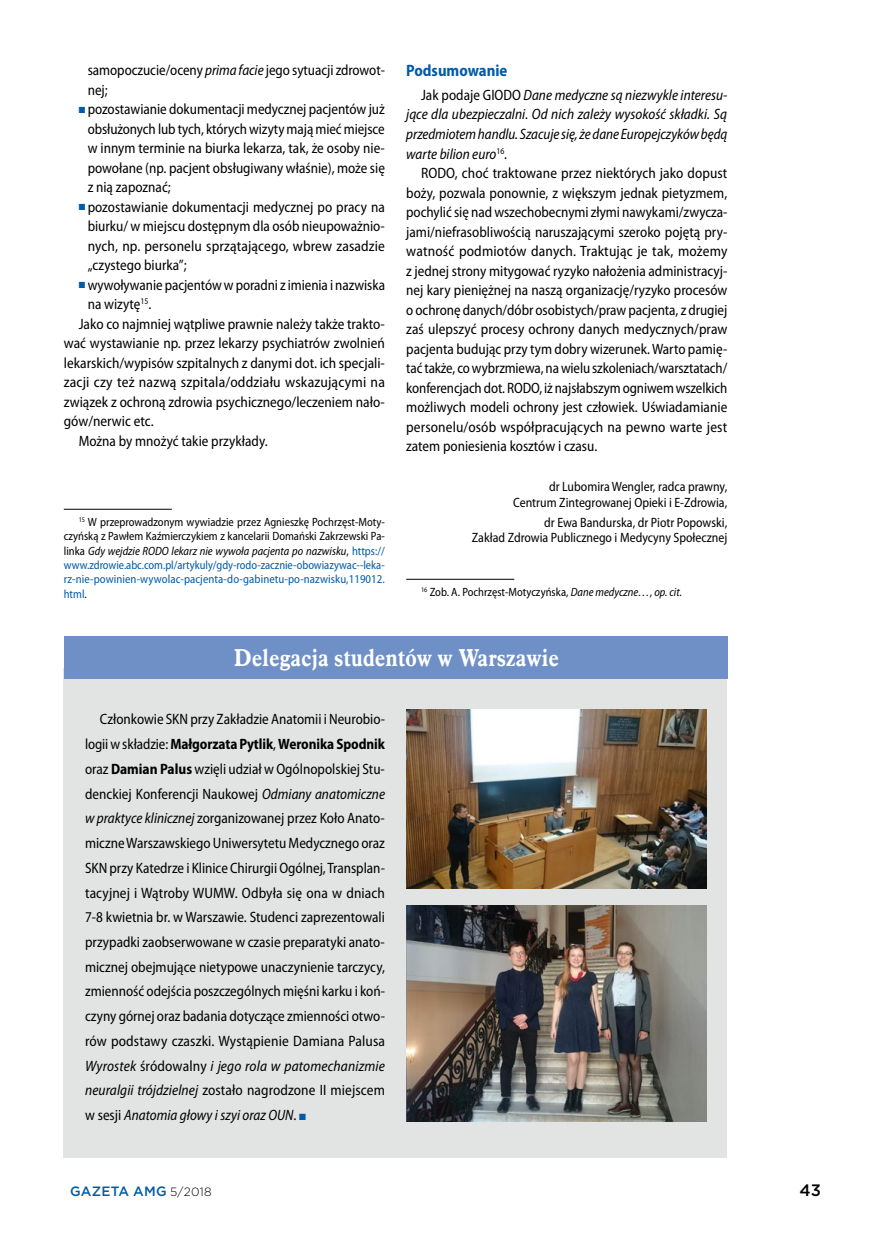
<style>
.page{position:relative;width:872px;height:1234px;background:#fff}
.page>*{position:absolute;margin:0;border:0;box-sizing:border-box;transform-origin:0 0}
.t1{font:700 24px "Aldine 721 EU";letter-spacing:.005em;color:#fff;scale:.88 1}
.t2{font:700 semi-condensed 16.5px "Myriad Pro";color:#005ba8;scale:.96 1}
.t3{font:500 16.5px "Gotham";color:#000}
.t4{font:semi-condensed 15px/24.8px "Myriad Pro";color:#000;text-align:justify;scale:.96 1}
.t5{font:semi-condensed 15px/19.5px "Myriad Pro";color:#000;text-align:justify}
.t6{font:italic semi-condensed 15px/19.5px "Myriad Pro";letter-spacing:-.005em;color:#000;text-align:justify;scale:.96 1}
.t7{font:semi-condensed 15px/19.5px "Myriad Pro";color:#000;scale:.95 1}
.t8{font:semi-condensed 13.5px/15.8px "Myriad Pro";color:#000;text-align:right;scale:.96 1}
.t9{font:500 13.5px "Gotham";letter-spacing:.015em;color:#005ba8}
.t10{font:semi-condensed 12px/14.4px "Myriad Pro";letter-spacing:.005em;color:#005ba8;text-align:justify;scale:.96 1}
.t11{font:semi-condensed 12px "Myriad Pro";color:#000;scale:.96 1}
.s1{font-style:italic}
.s2{color:#005ba8}
.s3{color:#000}
.s4{font-style:italic;color:#000}
.s5{font-style:normal}
.s6{font-weight:700}
.s7{font-weight:300;font-size:12px;color:#000}
</style>
<div class="page">
<hr style="left:64px;top:509px;width:108px;height:1px;background:#000">
<hr style="left:406px;top:578px;width:108px;height:1px;background:#000">
<div style="left:64px;top:668px;width:663px;height:489px;background:#e2e3e3"></div>
<div style="left:64px;top:636px;width:663px;height:43px;background:#6f90c7"></div>
<img style="left:406px;top:709px;width:300px;height:178px">
<img style="left:406px;top:905px;width:300px;height:216px">
<p class="t7" style="left:88px;top:60px;width:314px">samopoczucie/oceny <span class="s1">prima facie</span> jego sytuacji zdrowot&shy;nej;</p>
<p class="t4" style="left:88px;top:99px;width:311px;line-height:19.5px;text-indent:-9px"><span class="s2">■</span> pozostawianie dokumentacji medycznej pacjentów już obsłużonych lub tych, których wizyty mają mieć miejsce w innym terminie na biurka lekarza, tak, że osoby nie&shy;powołane (np. pacjent obsługiwany właśnie), może się z nią zapoznać;</p>
<p class="t4" style="left:88px;top:197px;width:311px;line-height:19.5px;text-indent:-9px"><span class="s2">■</span> pozostawianie dokumentacji medycznej po pracy na biurku/ w miejscu dostępnym dla osób nieupoważnio&shy;nych, np. personelu sprzątającego, wbrew zasadzie „czystego biurka”;</p>
<p class="t7" style="left:79px;top:275px;width:324px"><span class="s2">■</span> wywoływanie pacjentów w poradni z imienia i nazwiska</p>
<p class="t4" style="left:88px;top:291px;width:68px">na wizytę<sup>15</sup>.</p>
<p class="t5" style="left:79px;top:314px;width:308px">Jako co najmniej wątpliwe prawnie należy także trakto-</p>
<p class="t5" style="left:64px;top:333px;width:323px">wać wystawianie np. przez lekarzy psychiatrów zwolnień</p>
<p class="t5" style="left:64px;top:353px;width:323px">lekarskich/wypisów szpitalnych z danymi dot. ich specjali-</p>
<p class="t5" style="left:64px;top:372px;width:323px">zacji czy też nazwą szpitala/oddziału wskazującymi na</p>
<p class="t5" style="left:64px;top:392px;width:323px">związek z ochroną zdrowia psychicznego/leczeniem nało-</p>
<p class="t5" style="left:64px;top:411px;width:91px">gów/nerwic etc.</p>
<p class="t4" style="left:79px;top:428px;width:198px">Można by mnożyć takie przykłady.</p>
<p class="t10" style="left:64px;top:514px;width:336px;text-indent:15px"><sup>15</sup> <span class="s3">W przeprowadzonym wywiadzie przez Agnieszkę Pochrzęst-Moty&shy;czyńską z Pawłem Kaźmierczykiem z kancelarii Domański Zakrzewski Pa&shy;linka</span> <span class="s4">Gdy wejdzie RODO lekarz nie wywoła pacjenta po nazwisku</span><span class="s3">,</span> https:// www.zdrowie.abc.com.pl/artykuly/gdy-rodo-zacznie-obowiazywac--leka&shy;rz-nie-powinien-wywolac-pacjenta-do-gabinetu-po-nazwisku,119012. html<span class="s3">.</span></p>
<p class="t2" style="left:406px;top:60px;width:107px">Podsumowanie</p>
<p class="t6" style="left:406px;top:85px;width:336px;text-indent:15px"><span class="s5">Jak podaje GIODO</span> Dane medyczne są niezwykle interesu&shy;jące dla ubezpieczalni. Od nich zależy wysokość składki. Są przedmiotem handlu. Szacuje się, że dane Europejczyków będą warte bilion euro<sup>16</sup><span class="s5">.</span></p>
<p class="t5" style="left:406px;top:163px;width:323px;text-indent:15px">RODO, choć traktowane przez niektórych jako dopust boży, pozwala ponownie, z większym jednak pietyzmem, pochylić się nad wszechobecnymi złymi nawykami/zwycza&shy;jami/niefrasobliwością naruszającymi szeroko pojętą pry&shy;watność podmiotów danych. Traktując je tak, możemy z jednej strony mitygować ryzyko nałożenia administracyj&shy;nej kary pieniężnej na naszą organizację/ryzyko procesów o ochronę danych/dóbr osobistych/praw pacjenta, z drugiej zaś ulepszyć procesy ochrony danych medycznych/praw pacjenta budując przy tym dobry wizerunek. Warto pamię&shy;tać także, co wybrzmiewa, na wielu szkoleniach/warsztatach/ konferencjach dot. RODO, iż najsłabszym ogniwem wszelkich możliwych modeli ochrony jest człowiek. Uświadamianie personelu/osób współpracujących na pewno warte jest zatem poniesienia kosztów i czasu.</p>
<p class="t8" style="left:513px;top:478px;width:224px">dr Lubomira Wengler, radca prawny,<br>Centrum Zintegrowanej Opieki i E-Zdrowia,</p>
<p class="t8" style="left:472px;top:514px;width:268px">dr Ewa Bandurska, dr Piotr Popowski,<br>Zakład Zdrowia Publicznego i Medycyny Społecznej</p>
<p class="t11" style="left:421px;top:584px;width:273px"><sup>16</sup> Zob. A. Pochrzęst-Motyczyńska, <span class="s1">Dane medyczne…</span>, <span class="s1">op. cit.</span></p>
<h1 class="t1" style="left:234px;top:642px;width:371px">Delegacja studentów w Warszawie</h1>
<p class="t4" style="left:85px;top:706px;width:314px;text-indent:15px">Członkowie SKN przy Zakładzie Anatomii i Neurobio&shy;logii w składzie: <span class="s6">Małgorzata Pytlik</span>, <span class="s6">Weronika Spodnik </span>oraz <span class="s6">Damian Palus</span> wzięli udział w Ogólnopolskiej Stu&shy;denckiej Konferencji Naukowej <span class="s1">Odmiany anatomiczne w praktyce klinicznej</span> zorganizowanej przez Koło Anato&shy;miczne Warszawskiego Uniwersytetu Medycznego oraz SKN przy Katedrze i Klinice Chirurgii Ogólnej, Transplan&shy;tacyjnej i Wątroby WUMW. Odbyła się ona w dniach 7-8 kwietnia br. w Warszawie. Studenci zaprezentowali przypadki zaobserwowane w czasie preparatyki anato&shy;micznej obejmujące nietypowe unaczynienie tarczycy, zmienność odejścia poszczególnych mięśni karku i koń&shy;czyny górnej oraz badania dotyczące zmienności otwo&shy;rów podstawy czaszki. Wystąpienie Damiana Palusa <span class="s1">Wyrostek</span> śródowalny <span class="s1">i jego rola w patomechanizmie neuralgii trójdzielnej</span> zostało nagrodzone II miejscem w sesji <span class="s1">Anatomia głowy i szyi oraz OUN</span>. <span class="s2">■</span></p>
<p class="t9" style="left:70px;top:1182px;width:143px">GAZETA AMG <span class="s7">5/2018</span></p>
<p class="t3" style="left:799px;top:1179px;width:23px">43</p>
</div>
